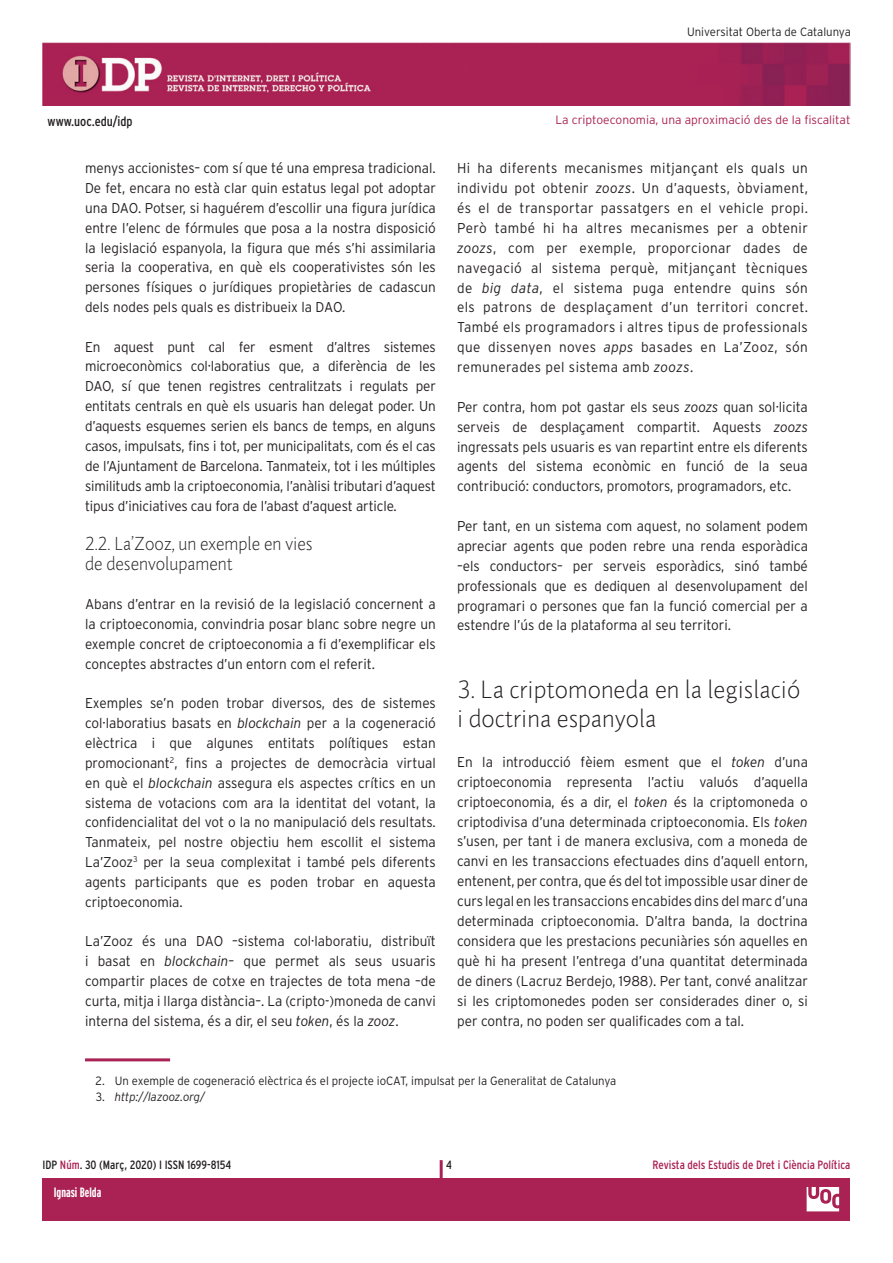
<style>
.page{position:relative;width:893px;height:1263px;background:#fff}
.page>*{position:absolute;margin:0;border:0;box-sizing:border-box;transform-origin:0 0}
.t1{font:300 24px/29px "Pragma ND";color:#231f20}
.t2{font:300 18px/20px "Pragma ND";color:#231f20;scale:.95 1}
.t3{font:300 14.25px/20px "Interstate";color:#231f20;text-align:justify;scale:.95 1}
.t4{font:condensed 13.5px "Interstate";color:#231f20}
.t5{font:700 extra-condensed 13.5px "Interstate";color:#fff}
.t6{font:300 12px "Interstate";color:#231f20;scale:.95 1}
.t7{font:300 12px "Interstate";color:#aa2254}
.t8{font:condensed 12px "Interstate";color:#aa2254}
.t9{font:condensed 12px "Interstate";color:#231f20}
.t10{font:italic 300 12px "Interstate";letter-spacing:-.005em;color:#231f20;scale:.95 1}
.t11{font:700 extra-condensed 12px "Interstate";color:#fff}
.s1{font-style:italic}
.s2{font-style:normal}
.s3{color:#aa2254}
</style>
<div class="page">
<div style="left:43px;top:1178px;width:807px;height:42px;background:#aa2254"></div>
<hr style="left:440px;top:1160px;width:3px;height:44px;background:#aa2254">
<img style="left:43px;top:43px;width:807px;height:63px">
<svg style="left:806px;top:1187px;width:34px;height:25px"></svg>
<hr style="left:85px;top:1058px;width:85px;height:3px;background:#aa2254">
<p class="t6" style="left:687px;top:25px;width:174px">Universitat Oberta de Catalunya</p>
<p class="t4" style="left:48px;top:113px;width:87px">www.uoc.edu/idp</p>
<p class="t3" style="left:85px;top:158px;width:371px">menys accionistes– com sí que té una empresa tradicional.<br>De fet, encara no està clar quin estatus legal pot adoptar una DAO. Potser, si haguérem d’escollir una figura jurídica entre l’elenc de fórmules que posa a la nostra disposició la legislació espanyola, la figura que més s’hi assimilaria seria la cooperativa, en què els cooperativistes són les persones físiques o jurídiques propietàries de cadascun dels nodes pels quals es distribueix la DAO.</p>
<p class="t3" style="left:85px;top:336px;width:371px">En aquest punt cal fer esment d’altres sistemes microeconòmics col·laboratius que, a diferència de les DAO, sí que tenen registres centralitzats i regulats per entitats centrals en què els usuaris han delegat poder. Un d’aquests esquemes serien els bancs de temps, en alguns casos, impulsats, fins i tot, per municipalitats, com és el cas de l’Ajuntament de Barcelona. Tanmateix, tot i les múltiples similituds amb la criptoeconomia, l’anàlisi tributari d’aquest tipus d’iniciatives cau fora de l’abast d’aquest article.</p>
<p class="t2" style="left:85px;top:533px;width:241px">2.2. La’Zooz, un exemple en vies de desenvolupament</p>
<p class="t3" style="left:85px;top:594px;width:371px">Abans d’entrar en la revisió de la legislació concernent a la criptoeconomia, convindria posar blanc sobre negre un exemple concret de criptoeconomia a fi d’exemplificar els conceptes abstractes d’un entorn com el referit.</p>
<p class="t3" style="left:85px;top:693px;width:371px">Exemples se’n poden trobar diversos, des de sistemes col·laboratius basats en <span class="s1">blockchain</span> per a la cogeneració elèctrica i que algunes entitats polítiques estan promocionant<sup>2</sup>, fins a projectes de democràcia virtual en què el <span class="s1">blockchain</span> assegura els aspectes crítics en un sistema de votacions com ara la identitat del votant, la confidencialitat del vot o la no manipulació dels resultats.<br>Tanmateix, pel nostre objectiu hem escollit el sistema La’Zooz<sup>3</sup> per la seua complexitat i també pels diferents agents participants que es poden trobar en aquesta criptoeconomia.</p>
<p class="t3" style="left:85px;top:931px;width:371px">La’Zooz és una DAO –sistema col·laboratiu, distribuït i basat en <span class="s1">blockchain</span>– que permet als seus usuaris compartir places de cotxe en trajectes de tota mena –de curta, mitja i llarga distància–. La (cripto-)moneda de canvi interna del sistema, és a dir, el seu <span class="s1">token</span>, és la <span class="s1">zooz</span>.</p>
<p class="t7" style="left:555px;top:113px;width:297px">La criptoeconomia, una aproximació des de la fiscalitat</p>
<p class="t3" style="left:457px;top:158px;width:371px">Hi ha diferents mecanismes mitjançant els quals un individu pot obtenir <span class="s1">zoozs</span>. Un d’aquests, òbviament, és el de transportar passatgers en el vehicle propi.<br>Però també hi ha altres mecanismes per a obtenir <span class="s1">zoozs</span>, com per exemple, proporcionar dades de navegació al sistema perquè, mitjançant tècniques de <span class="s1">big data</span>, el sistema puga entendre quins són els patrons de desplaçament d’un territori concret.<br>També els programadors i altres tipus de professionals que dissenyen noves <span class="s1">apps</span> basades en La’Zooz, són remunerades pel sistema amb <span class="s1">zoozs</span>.</p>
<p class="t3" style="left:457px;top:397px;width:371px">Per contra, hom pot gastar els seus <span class="s1">zoozs</span> quan sol·licita serveis de desplaçament compartit. Aquests <span class="s1">zoozs </span>ingressats pels usuaris es van repartint entre els diferents agents del sistema econòmic en funció de la seua contribució: conductors, promotors, programadors, etc.</p>
<p class="t3" style="left:457px;top:516px;width:371px">Per tant, en un sistema com aquest, no solament podem apreciar agents que poden rebre una renda esporàdica –els conductors– per serveis esporàdics, sinó també professionals que es dediquen al desenvolupament del programari o persones que fan la funció comercial per a estendre l’ús de la plataforma al seu territori.</p>
<h1 class="t1" style="left:457px;top:675px;width:345px">3. La criptomoneda en la legislació i doctrina espanyola</h1>
<p class="t3" style="left:457px;top:752px;width:371px">En la introducció fèiem esment que el <span class="s1">token</span> d’una criptoeconomia representa l’actiu valuós d’aquella criptoeconomia, és a dir, el <span class="s1">token</span> és la criptomoneda o criptodivisa d’una determinada criptoeconomia. Els <span class="s1">token </span>s’usen, per tant i de manera exclusiva, com a moneda de canvi en les transaccions efectuades dins d’aquell entorn, entenent, per contra, que és del tot impossible usar diner de curs legal en les transaccions encabides dins del marc d’una determinada criptoeconomia. D’altra banda, la doctrina considera que les prestacions pecuniàries són aquelles en què hi ha present l’entrega d’una quantitat determinada de diners (Lacruz Berdejo, 1988). Per tant, convé analitzar si les criptomonedes poden ser considerades diner o, si per contra, no poden ser qualificades com a tal.</p>
<p class="t6" style="left:96px;top:1074px;width:550px">2. Un exemple de cogeneració elèctrica és el projecte ioCAT, impulsat per la Generalitat de Catalunya</p>
<p class="t10" style="left:96px;top:1090px;width:116px"><span class="s2">3.</span> http://lazooz.org/</p>
<p class="t9" style="left:43px;top:1158px;width:190px">IDP <span class="s3">Núm</span>. 30 (Març, 2020) I ISSN 1699-8154</p>
<p class="t9" style="left:446px;top:1158px;width:7px">4</p>
<p class="t8" style="left:653px;top:1158px;width:199px">Revista dels Estudis de Dret i Ciència Política</p>
<p class="t11" style="left:59px;top:1185px;width:31px">Eloi Puig</p>
<p class="t5" style="left:54px;top:1185px;width:49px">Ignasi Belda</p>
</div>
